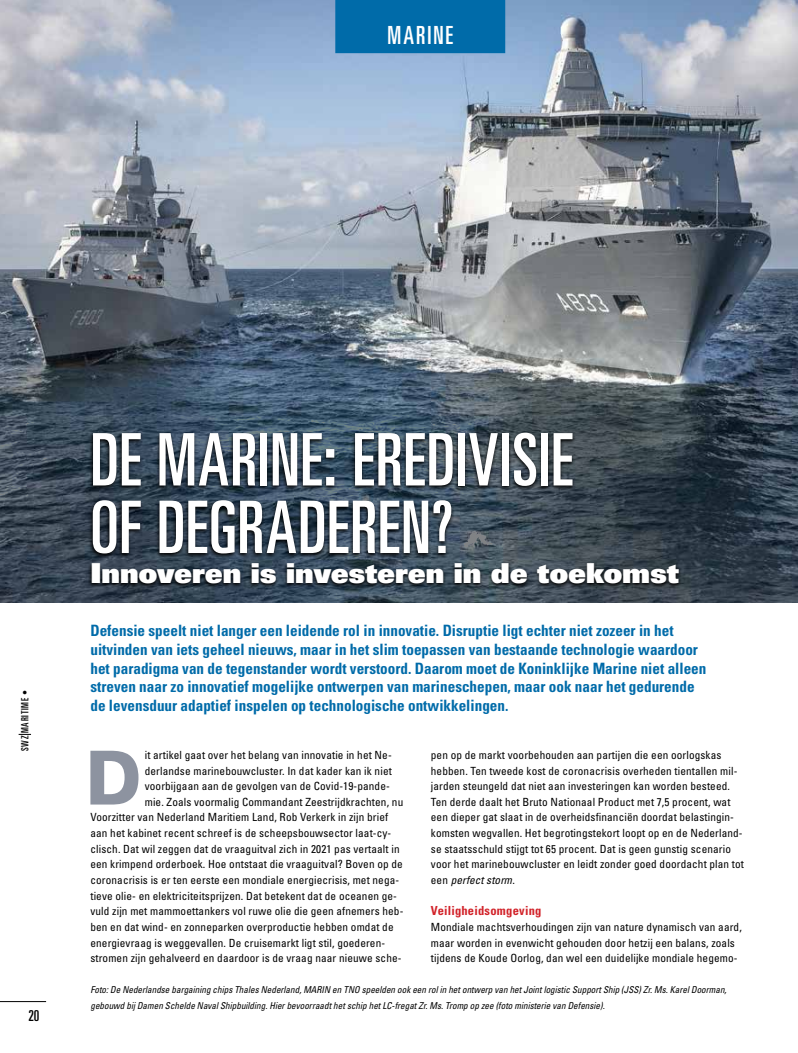
<style>
.page{position:relative;width:798px;height:1053px;background:#fff}
.page>*{position:absolute;margin:0;border:0;box-sizing:border-box;transform-origin:0 0}
.t1{font:900 74.5px "Univers LT Std";color:#8d93a0;scale:.9 1}
.t2{font:ultra-condensed 72.5px/67.5px "Univers LT Std";letter-spacing:.01em;color:#fff;scale:.96 1}
.t3{font:27.5px "Univers LT Std X Black";letter-spacing:-.005em;color:#fff;scale:1.04 1}
.t4{font:ultra-condensed 25px "Univers LT Std";letter-spacing:.08em;color:#fff;scale:.96 1}
.t5{font:700 condensed 15.62px/18.8px "Univers LT Std";color:#006ba9}
.t6{font:ultra-condensed 15px "Univers LT Std";color:#000}
.t7{font:700 condensed 12.5px "Univers LT Std";letter-spacing:.015em;color:#d2232a}
.t8{font:condensed 11.25px/15.6px "Univers LT Std";letter-spacing:.01em;color:#000}
.t9{font:ultra-condensed 10px "Univers LT Std";letter-spacing:.075em;color:#000}
.t10{font:italic condensed 9.5px/15.6px "Univers LT Std";color:#000;scale:.96 1}
.s1{font-style:italic}
</style>
<div class="page">
<img style="left:0;top:0;width:797px;height:602px">
<svg style="left:0;top:415px;width:744px;height:187px;background:#374553"></svg>
<hr style="left:0;top:1001px;width:46px;height:1px;background:#000">
<svg style="left:19px;top:734px;width:12px;height:1px"></svg>
<svg style="left:88px;top:431px;width:594px;height:157px;background:#2a3640"></svg>
<div style="left:335px;top:0;width:170px;height:53px;background:#006ba9"></div>
<h3 class="t4" style="left:387px;top:21px;width:70px">MARINE</h3>
<p class="t9" style="left:19px;top:751px;width:62px;rotate:-90deg">SWZ MARITIME •</p>
<h3 class="t6" style="left:28px;top:1007px;width:13px">20</h3>
<h2 class="t2" style="left:90px;top:425px;width:504px">DE MARINE: EREDIVISIE<br>OF DEGRADEREN?</h2>
<h3 class="t3" style="left:90px;top:555px;width:567px">Innoveren is investeren in de toekomst</h3>
<p class="t5" style="left:90px;top:621px;width:617px">Defensie speelt niet langer een leidende rol in innovatie. Disruptie ligt echter niet zozeer in het uitvinden van iets geheel nieuws, maar in het slim toepassen van bestaande technologie waardoor het paradigma van de tegenstander wordt verstoord. Daarom moet de Koninklijke Marine niet alleen streven naar zo innovatief mogelijke ontwerpen van marineschepen, maar ook naar het gedurende de levensduur adaptief inspelen op technologische ontwikkelingen.</p>
<h1 class="t1" style="left:85px;top:731px;width:64px">D</h1>
<p class="t8" style="left:145px;top:746px;width:248px">it artikel gaat over het belang van innovatie in het Ne-</p>
<p class="t8" style="left:431px;top:746px;width:314px">pen op de markt voorbehouden aan partijen die een oorlogskas hebben. Ten tweede kost de coronacrisis overheden tientallen mil&shy;jarden steungeld dat niet aan investeringen kan worden besteed.<br>Ten derde daalt het Bruto Nationaal Product met 7,5 procent, wat een dieper gat slaat in de overheidsfinanciën doordat belastingin&shy;komsten wegvallen. Het begrotingstekort loopt op en de Nederland&shy;se staatsschuld stijgt tot 65 procent. Dat is geen gunstig scenario voor het marinebouwcluster en leidt zonder goed doordacht plan tot een <span class="s1">perfect storm</span>.</p>
<p class="t7" style="left:431px;top:903px;width:112px">Veiligheidsomgeving</p>
<p class="t8" style="left:431px;top:918px;width:312px">Mondiale machtsverhoudingen zijn van nature dynamisch van aard, maar worden in evenwicht gehouden door hetzij een balans, zoals tijdens de Koude Oorlog, dan wel een duidelijke mondiale hegemo-</p>
<p class="t10" style="left:90px;top:982px;width:664px">Foto: De Nederlandse bargaining chips Thales Nederland, MARIN en TNO speelden ook een rol in het ontwerp van het Joint logistic Support Ship (JSS) Zr. Ms. Karel Doorman, gebouwd bij Damen Schelde Naval Shipbuilding. Hier bevoorraadt het schip het LC-fregat Zr. Ms. Tromp op zee (foto ministerie van Defensie).</p>
<p class="t8" style="left:145px;top:762px;width:248px">derlandse marinebouwcluster. In dat kader kan ik niet</p>
<p class="t8" style="left:145px;top:778px;width:246px">voorbijgaan aan de gevolgen van de Covid-19-pande-</p>
<p class="t8" style="left:145px;top:793px;width:260px">mie. Zoals voormalig Commandant Zeestrijdkrachten, nu</p>
<p class="t8" style="left:90px;top:809px;width:299px">Voorzitter van Nederland Maritiem Land, Rob Verkerk in zijn brief</p>
<p class="t8" style="left:90px;top:825px;width:302px">aan het kabinet recent schreef is de scheepsbouwsector laat-cy-</p>
<p class="t8" style="left:90px;top:840px;width:310px">clisch. Dat wil zeggen dat de vraaguitval zich in 2021 pas vertaalt in</p>
<p class="t8" style="left:90px;top:856px;width:314px">een krimpend orderboek. Hoe ontstaat die vraaguitval? Boven op de</p>
<p class="t8" style="left:90px;top:871px;width:310px">coronacrisis is er ten eerste een mondiale energiecrisis, met nega-</p>
<p class="t8" style="left:90px;top:887px;width:308px">tieve olie- en elektriciteitsprijzen. Dat betekent dat de oceanen ge-</p>
<p class="t8" style="left:90px;top:903px;width:314px">vuld zijn met mammoettankers vol ruwe olie die geen afnemers heb-</p>
<p class="t8" style="left:90px;top:918px;width:304px">ben en dat wind- en zonneparken overproductie hebben omdat de</p>
<p class="t8" style="left:90px;top:934px;width:296px">energievraag is weggevallen. De cruisemarkt ligt stil, goederen-</p>
<p class="t8" style="left:90px;top:950px;width:312px">stromen zijn gehalveerd en daardoor is de vraag naar nieuwe sche-</p>
</div>
